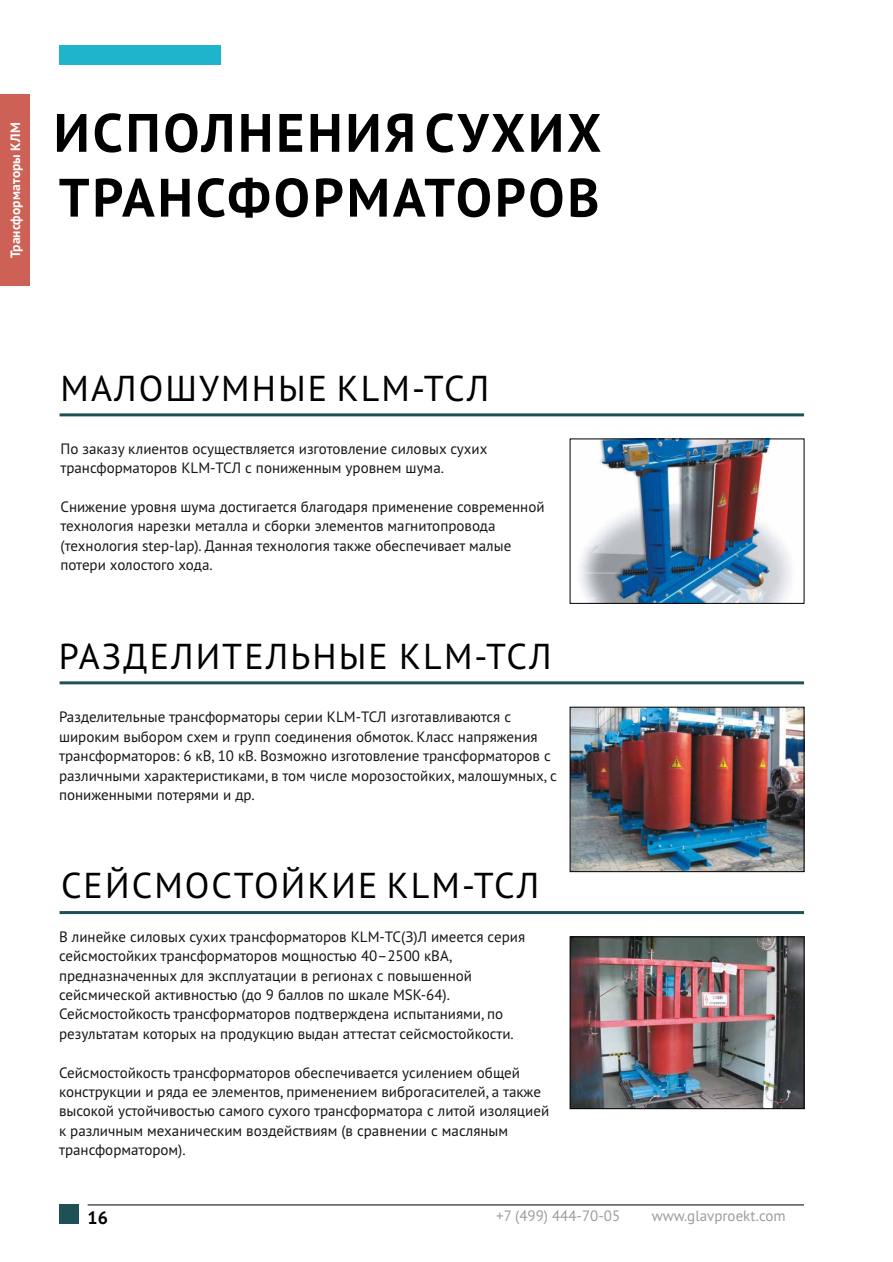
<style>
.page{position:relative;width:893px;height:1262px;background:#fff}
.page>*{position:absolute;margin:0;border:0;box-sizing:border-box;transform-origin:0 0}
.t1{font:700 54px/64.8px "PT Sans";letter-spacing:.055em;color:#000}
.t2{font:36px "PT Sans";letter-spacing:.06em;color:#000}
.t3{font:700 18px "PT Sans";color:#000}
.t4{font:15px/19.4px "PT Sans";color:#151616}
.t5{font:15px "PT Sans";color:#9d9d9c}
.t6{font:700 13.5px "PT Sans";letter-spacing:.01em;color:#fff}
</style>
<div class="page">
<div style="left:60px;top:1204px;width:19px;height:19px;background:#1e5155"></div>
<hr style="left:88px;top:1204px;width:716px;height:1px;background:#000">
<div style="left:0;top:94px;width:30px;height:192px;background:#cd6155"></div>
<div style="left:60px;top:45px;width:161px;height:20px;background:#1db4cc"></div>
<hr style="left:60px;top:413px;width:744px;height:3px;background:#1e5155">
<hr style="left:60px;top:681px;width:744px;height:3px;background:#1e5155">
<hr style="left:60px;top:911px;width:744px;height:3px;background:#1e5155">
<img style="left:580px;top:441px;width:211px;height:160px">
<img style="left:572px;top:709px;width:230px;height:160px">
<img style="left:572px;top:938px;width:230px;height:168px">
<div style="left:570px;top:936px;width:234px;height:172px;border:1px solid #000"></div>
<p class="t6" style="left:6px;top:258px;width:137px;rotate:-90deg">Трансформаторы КЛМ</p>
<h1 class="t1" style="left:54px;top:99px;width:549px">ИСПОЛНЕНИЯCУХИХ<br>ТРАНСФОРМАТОРОВ</h1>
<h2 class="t2" style="left:61px;top:373px;width:430px">МАЛОШУМНЫЕ KLM-ТСЛ</h2>
<p class="t4" style="left:60px;top:440px;width:428px">По заказу клиентов осуществляется изготовление силовых сухих трансформаторов KLM-ТСЛ с пониженным уровнем шума.</p>
<p class="t4" style="left:60px;top:498px;width:485px">Снижение уровня шума достигается благодаря применение современной технология нарезки металла и сборки элементов магнитопровода (технология step-lap). Данная технология также обеспечивает малые потери холостого хода.</p>
<h2 class="t2" style="left:59px;top:641px;width:494px">РАЗДЕЛИТЕЛЬНЫЕ KLM-ТСЛ</h2>
<p class="t4" style="left:59px;top:708px;width:499px">Разделительные трансформаторы серии KLM-ТСЛ изготавливаются с широким выбором схем и групп соединения обмоток. Класс напряжения трансформаторов: 6 кВ, 10 кВ. Возможно изготовление трансформаторов с различными характеристиками, в том числе морозостойких, малошумных, с пониженными потерями и др.</p>
<h2 class="t2" style="left:61px;top:870px;width:480px">СЕЙСМОСТОЙКИЕ KLM-ТСЛ</h2>
<p class="t4" style="left:59px;top:928px;width:467px">В линейке силовых сухих трансформаторов KLM-ТС(З)Л имеется серия сейсмостойких трансформаторов мощностью 40–2500 кВА, предназначенных для эксплуатации в регионах с повышенной сейсмической активностью (до 9 баллов по шкале MSK-64).<br>Сейсмостойкость трансформаторов подтверждена испытаниями, по результатам которых на продукцию выдан аттестат сейсмостойкости.</p>
<p class="t4" style="left:59px;top:1063px;width:491px">Сейсмостойкость трансформаторов обеспечивается усилением общей конструкции и ряда ее элементов, применением виброгасителей, а также высокой устойчивостью самого сухого трансформатора с литой изоляцией к различным механическим воздействиям (в сравнении с масляным трансформатором).</p>
<p class="t3" style="left:88px;top:1205px;width:22px">16</p>
<p class="t5" style="left:496px;top:1209px;width:125px">+7 (499) 444-70-05</p>
<p class="t5" style="left:652px;top:1209px;width:135px">www.glavproekt.com</p>
</div>
